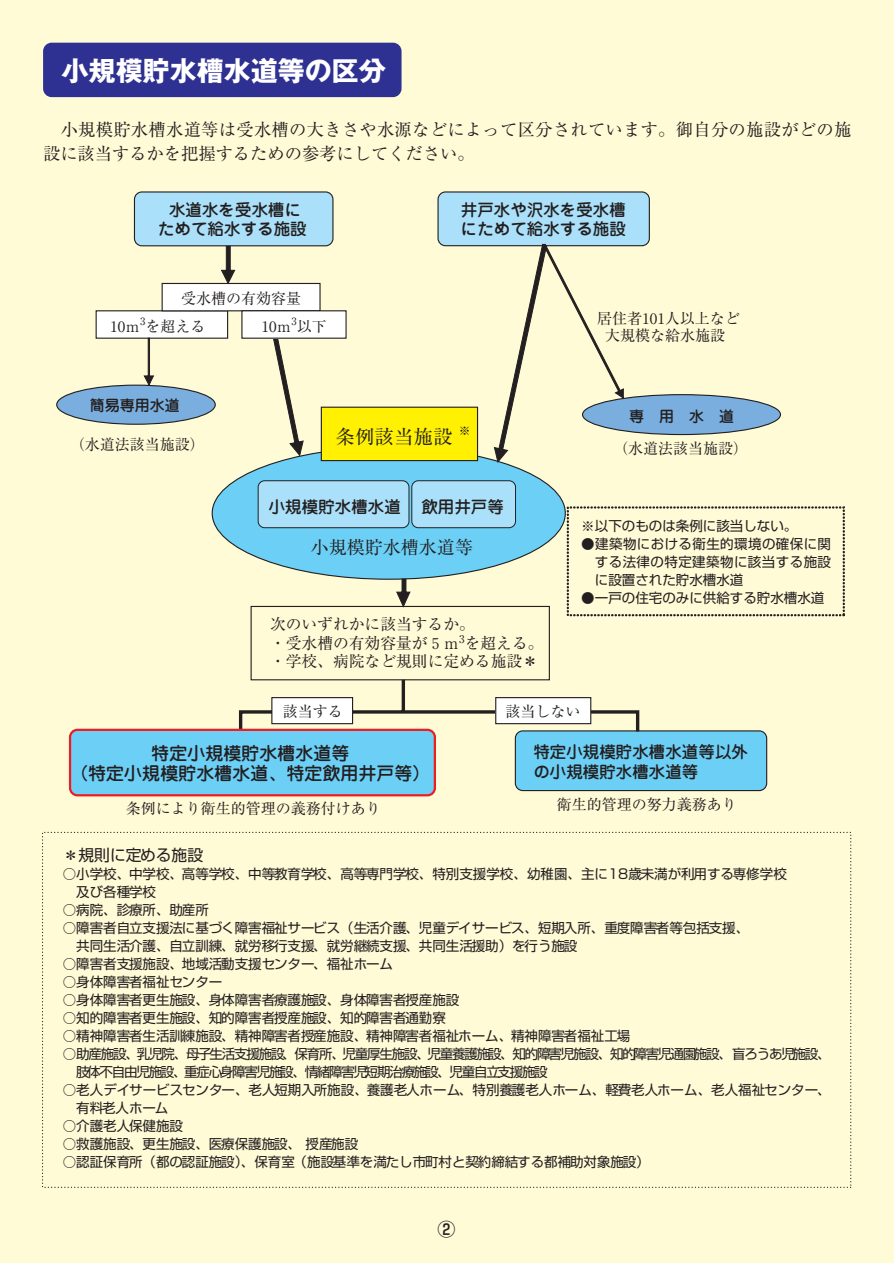
<style>
.page{position:relative;width:894px;height:1263px;background:#fffbd6}
.page>*{position:absolute;margin:0;border:0;box-sizing:border-box;transform-origin:0 0}
.t1{font:700 27px "Gothic MB101";color:#fff}
.t2{font:19.5px "Ryumin";color:#231f20}
.t3{font:500 18px/20.2px "Jun 34";color:#231f20;text-align:center}
.t4{font:18px "Ryumin";color:#231f20}
.t5{font:500 18px "Shin Go";color:#231f20}
.t6{font:17.25px/24px "Ryumin";letter-spacing:.02em;color:#231f20}
.t7{font:500 16.5px/19.5px "Jun 34";color:#231f20}
.t8{font:15.75px/18.8px "Ryumin";color:#231f20}
.t9{font:15.75px "Shin Go";color:#231f20}
.t10{font:15px/17px "Ryumin";color:#231f20;text-align:center}
.t11{font:500 15px "Jun 34";color:#231f20}
.t12{font:13.5px/18px "Shin Go";color:#231f20}
.t13{font:13.5px/18px "Shin Go";letter-spacing:-.09em;color:#231f20}
.t14{font:11.7px "Ryumin";color:#231f20}
.t15{font:10.5px "Ryumin";color:#231f20}
</style>
<div class="page">
<div style="left:43px;top:43px;width:358px;height:54px;background:#2e3092;border-radius:9px"></div>
<div style="left:57px;top:385px;width:158px;height:39px;background:#79aede;border-radius:50%"></div>
<div style="left:56px;top:385px;width:160px;height:40px;border:1px solid #231f20;border-radius:50%"></div>
<div style="left:582px;top:395px;width:198px;height:40px;background:#79aede;border-radius:50%"></div>
<div style="left:582px;top:394px;width:199px;height:41px;border:1px solid #231f20;border-radius:50%"></div>
<div style="left:212px;top:447px;width:353px;height:132px;background:#6bcff6;border-radius:50%"></div>
<div style="left:438px;top:192px;width:211px;height:54px;background:#aae0f9;border-radius:7px"></div>
<div style="left:437px;top:191px;width:213px;height:55px;border:1px solid #231f20;border-radius:7px"></div>
<div style="left:258px;top:481px;width:151px;height:47px;background:#aae0f9;border-radius:6px"></div>
<div style="left:258px;top:480px;width:151px;height:48px;border:1px solid #231f20;border-radius:6px"></div>
<div style="left:412px;top:481px;width:103px;height:47px;background:#aae0f9;border-radius:6px"></div>
<div style="left:411px;top:480px;width:105px;height:48px;border:1px solid #231f20;border-radius:6px"></div>
<div style="left:515px;top:731px;width:251px;height:60px;background:#6bcff6;border-radius:7px"></div>
<div style="left:515px;top:730px;width:252px;height:61px;border:1px solid #231f20;border-radius:7px"></div>
<div style="left:96px;top:311px;width:132px;height:27px;background:#fff"></div>
<div style="left:96px;top:310px;width:132px;height:29px;border:1px solid #231f20"></div>
<div style="left:162px;top:283px;width:158px;height:28px;background:#fff"></div>
<div style="left:162px;top:283px;width:158px;height:28px;border:1px solid #231f20"></div>
<svg style="left:143px;top:337px;width:11px;height:49px"></svg>
<svg style="left:273px;top:339px;width:31px;height:117px"></svg>
<svg style="left:221px;top:246px;width:14px;height:38px"></svg>
<svg style="left:493px;top:244px;width:131px;height:219px"></svg>
<div style="left:321px;top:407px;width:156px;height:54px;background:#fff101"></div>
<div style="left:321px;top:407px;width:157px;height:54px;border:1px solid #231f20"></div>
<div style="left:250px;top:606px;width:300px;height:74px;border:1px solid #231f20"></div>
<svg style="left:396px;top:578px;width:14px;height:29px"></svg>
<div style="left:242px;top:311px;width:104px;height:27px;background:#fff"></div>
<div style="left:241px;top:310px;width:105px;height:29px;border:1px solid #231f20"></div>
<div style="left:566px;top:506px;width:279px;height:110px;border:2px dashed #231f20"></div>
<svg style="left:237px;top:676px;width:404px;height:59px"></svg>
<div style="left:496px;top:698px;width:95px;height:26px;background:#fff"></div>
<div style="left:495px;top:697px;width:96px;height:27px;border:1px solid #231f20"></div>
<div style="left:272px;top:698px;width:80px;height:26px;background:#fff"></div>
<div style="left:271px;top:697px;width:82px;height:27px;border:1px solid #231f20"></div>
<div style="left:70px;top:730px;width:365px;height:65px;background:#6bcff6;border-radius:7px"></div>
<div style="left:69px;top:729px;width:367px;height:67px;border:2px solid #ee1d23;border-radius:7px"></div>
<div style="left:134px;top:192px;width:199px;height:54px;background:#aae0f9;border-radius:7px"></div>
<div style="left:134px;top:191px;width:199px;height:55px;border:1px solid #231f20;border-radius:7px"></div>
<h1 class="t1" style="left:62px;top:61px;width:326px">小規模貯水槽水道等の区分</h1>
<p class="t6" style="left:43px;top:120px;width:809px">　小規模貯水槽水道等は受水槽の大きさや水源などによって区分されています。御自分の施設がどの施設に該当するかを把握するための参考にしてください。</p>
<p class="t7" style="left:158px;top:202px;width:150px;text-align:center">水道水を受水槽にためて給水する施設</p>
<p class="t10" style="left:181px;top:292px;width:122px">受水槽の有効容量</p>
<p class="t7" style="left:461px;top:202px;width:167px">井戸水や沢水を受水槽にためて給水する施設</p>
<p class="t15" style="left:140px;top:317px;width:7px">3</p>
<p class="t10" style="left:597px;top:312px;width:144px">居住者101人以上など大規模な給水施設</p>
<p class="t15" style="left:291px;top:317px;width:7px">3</p>
<p class="t10" style="left:110px;top:319px;width:97px">10ｍを超える</p>
<p class="t10" style="left:261px;top:319px;width:67px">10ｍ以下</p>
<p class="t11" style="left:90px;top:400px;width:91px">簡易専用水道</p>
<p class="t11" style="left:629px;top:410px;width:106px">専　用　水　道</p>
<h2 class="t2" style="left:335px;top:430px;width:119px">条例該当施設</h2>
<p class="t14" style="left:459px;top:426px;width:13px">※</p>
<p class="t10" style="left:70px;top:438px;width:137px">（水道法該当施設）</p>
<p class="t10" style="left:613px;top:442px;width:137px">（水道法該当施設）</p>
<p class="t7" style="left:269px;top:499px;width:236px">小規模貯水槽水道 飲用井戸等</p>
<h3 class="t4" style="left:311px;top:541px;width:164px">小規模貯水槽水道等</h3>
<p class="t8" style="left:270px;top:617px;width:275px">次のいずれかに該当するか。<br>・受水槽の有効容量が５ｍ<sup>3</sup>を超える。・学校、病院など規則に定める施設＊</p>
<p class="t12" style="left:581px;top:518px;width:218px">※以下のものは条例に該当しない。</p>
<p class="t12" style="left:595px;top:536px;width:238px;text-align:justify;text-indent:-13px">●建築物における衛生的環境の確保に関する法律の特定建築物に該当する施設に設置された貯水槽水道</p>
<p class="t12" style="left:581px;top:590px;width:245px">●一戸の住宅のみに供給する貯水槽水道</p>
<p class="t10" style="left:283px;top:705px;width:61px">該当する</p>
<p class="t10" style="left:505px;top:705px;width:76px">該当しない</p>
<h3 class="t3" style="left:70px;top:745px;width:362px">特定小規模貯水槽水道等<br>（特定小規模貯水槽水道、特定飲用井戸等）</h3>
<p class="t7" style="left:533px;top:744px;width:216px">特定小規模貯水槽水道等以外の小規模貯水槽水道等</p>
<p class="t10" style="left:126px;top:801px;width:257px">条例により衛生的管理の義務付けあり</p>
<p class="t10" style="left:556px;top:798px;width:182px">衛生的管理の努力義務あり</p>
<p class="t9" style="left:63px;top:849px;width:142px">＊規則に定める施設</p>
<p class="t12" style="left:63px;top:866px;width:725px">○小学校、中学校、高等学校、中等教育学校、高等専門学校、特別支援学校、幼稚園、主に18歳未満が利用する専修学校　及び各種学校</p>
<p class="t12" style="left:63px;top:902px;width:148px">○病院、診療所、助産所</p>
<p class="t12" style="left:63px;top:920px;width:688px">○障害者自立支援法に基づく障害福祉サービス（生活介護、児童デイサービス、短期入所、重度障害者等包括支援、　共同生活介護、自立訓練、就労移行支援、就労継続支援、共同生活援助）を行う施設</p>
<p class="t12" style="left:63px;top:956px;width:332px">○障害者支援施設、地域活動支援センター、福祉ホーム</p>
<p class="t12" style="left:63px;top:974px;width:161px">○身体障害者福祉センター</p>
<p class="t12" style="left:63px;top:992px;width:398px">○身体障害者更生施設、身体障害者療護施設、身体障害者授産施設</p>
<p class="t12" style="left:63px;top:1010px;width:385px">○知的障害者更生施設、知的障害者授産施設、知的障害者通勤寮</p>
<p class="t12" style="left:63px;top:1028px;width:569px">○精神障害者生活訓練施設、精神障害者授産施設、精神障害者福祉ホーム、精神障害者福祉工場</p>
<p class="t13" style="left:76px;top:1046px;width:755px;text-indent:-14px">○助産施設、乳児院、母子生活支援施設、保育所、児童厚生施設、児童養護施設、知的障害児施設、知的障害児通園施設、盲ろうあ児施設、肢体不自由児施設、重症心身障害児施設、情緒障害児短期治療施設、児童自立支援施設</p>
<p class="t12" style="left:76px;top:1082px;width:755px;text-indent:-14px">○老人デイサービスセンター、老人短期入所施設、養護老人ホーム、特別養護老人ホーム、軽費老人ホーム、老人福祉センター、有料老人ホーム</p>
<p class="t12" style="left:63px;top:1118px;width:122px">○介護老人保健施設</p>
<p class="t12" style="left:63px;top:1136px;width:297px">○救護施設、更生施設、医療保護施設、 授産施設</p>
<p class="t12" style="left:63px;top:1154px;width:588px">○認証保育所（都の認証施設）、保育室（施設基準を満たし市町村と契約締結する都補助対象施設）</p>
<h3 class="t5" style="left:437px;top:1222px;width:19px">②</h3>
</div>
